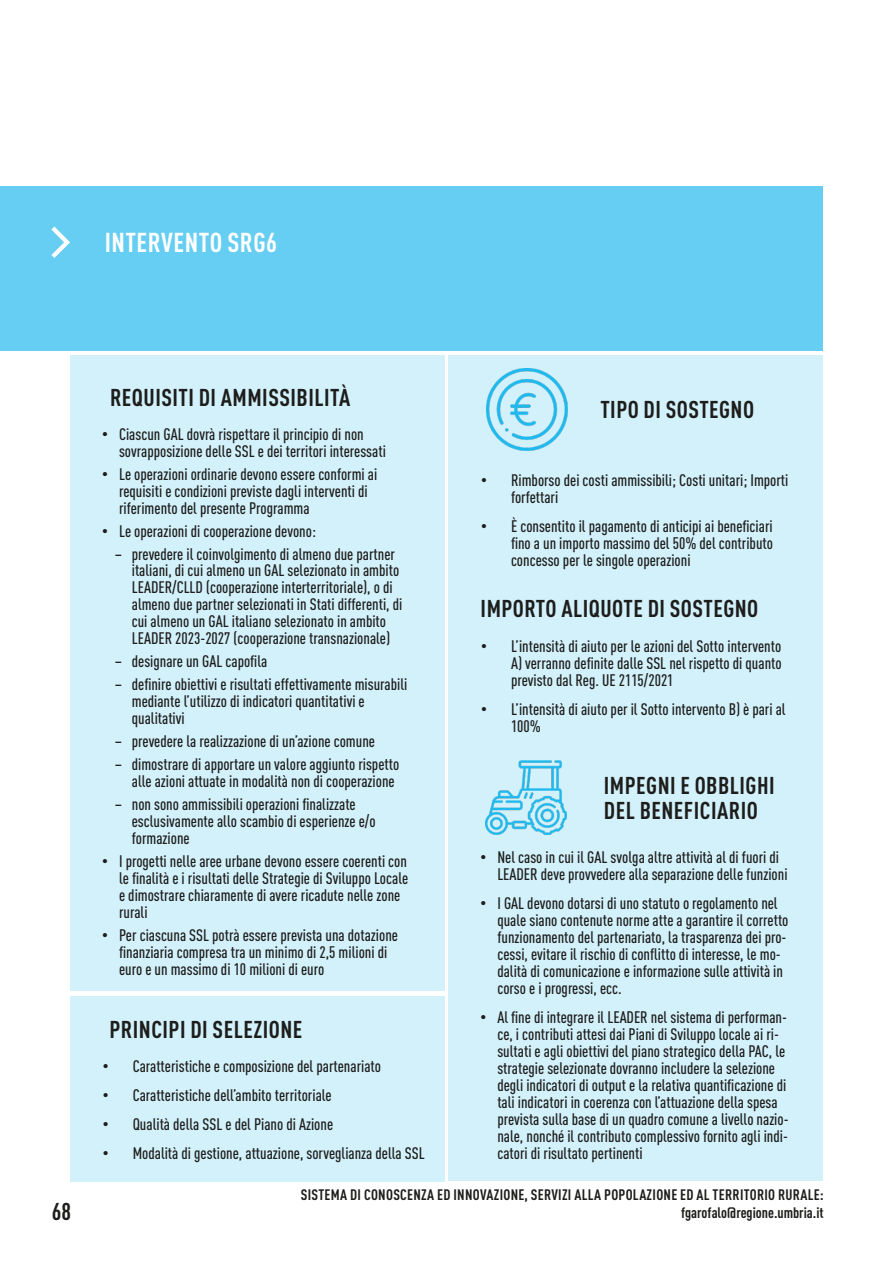
<style>
.page{position:relative;width:893px;height:1263px;background:#fff}
.page>*{position:absolute;margin:0;border:0;box-sizing:border-box;transform-origin:0 0}
.t1{font:700 condensed 27px "DIN Pro";letter-spacing:.02em;color:#fff}
.t2{font:700 condensed 24px/24.8px "DIN Pro";letter-spacing:.02em;color:#1d1d1b}
.t3{font:500 condensed 16.5px/17px "DIN Pro";color:#1d1d1b}
.t4{font:700 condensed 15px/17.4px "DIN Pro";letter-spacing:.02em;color:#1d1d1b;text-align:right}
.s1{font-family:"Arial";font-weight:400;font-stretch:normal}
</style>
<div class="page">
<div style="left:70px;top:356px;width:374px;height:635px;background:#d3f1fb"></div>
<div style="left:70px;top:996px;width:374px;height:185px;background:#d3f1fb"></div>
<div style="left:448px;top:356px;width:375px;height:825px;background:#d3f1fb"></div>
<div style="left:0;top:186px;width:823px;height:165px;background:#66cef2"></div>
<img style="left:486px;top:369px;width:82px;height:81px">
<img style="left:485px;top:760px;width:82px;height:75px">
<svg style="left:51px;top:226px;width:19px;height:32px"></svg>
<h1 class="t1" style="left:105px;top:233px;width:174px">INTERVENTO SRG6</h1>
<h2 class="t2" style="left:52px;top:1202px;width:21px">68</h2>
<h2 class="t2" style="left:110px;top:387px;width:242px">REQUISITI DI AMMISSIBILITÀ</h2>
<p class="t3" style="left:119px;top:427px;width:268px;text-indent:-17px"><span class="s1">•</span> Ciascun GAL dovrà rispettare il principio di non sovrapposizione delle SSL e dei territori interessati</p>
<p class="t3" style="left:119px;top:467px;width:260px;text-indent:-17px"><span class="s1">•</span> Le operazioni ordinarie devono essere conformi ai requisiti e condizioni previste dagli interventi di riferimento del presente Programma</p>
<p class="t3" style="left:102px;top:524px;width:215px"><span class="s1">•</span> Le operazioni di cooperazione devono:</p>
<p class="t3" style="left:132px;top:547px;width:272px;text-indent:-17px">– prevedere il coinvolgimento di almeno due partner italiani, di cui almeno un GAL selezionato in ambito LEADER/CLLD (cooperazione interterritoriale), o di almeno due partner selezionati in Stati differenti, di cui almeno un GAL italiano selezionato in ambito LEADER 2023-2027 (cooperazione transnazionale)</p>
<p class="t3" style="left:115px;top:654px;width:154px">– designare un GAL capofila</p>
<p class="t3" style="left:132px;top:677px;width:277px;text-indent:-17px">– definire obiettivi e risultati effettivamente misurabili mediante l’utilizzo di indicatori quantitativi e qualitativi</p>
<p class="t3" style="left:115px;top:734px;width:262px">– prevedere la realizzazione di un’azione comune</p>
<p class="t3" style="left:115px;top:757px;width:286px;text-align:right">– dimostrare di apportare un valore aggiunto rispetto alle azioni attuate in modalità non di cooperazione</p>
<p class="t3" style="left:132px;top:797px;width:245px;text-indent:-17px">– non sono ammissibili operazioni finalizzate esclusivamente allo scambio di esperienze e/o formazione</p>
<p class="t3" style="left:119px;top:854px;width:291px;text-indent:-17px"><span class="s1">•</span> I progetti nelle aree urbane devono essere coerenti con le finalità e i risultati delle Strategie di Sviluppo Locale e dimostrare chiaramente di avere ricadute nelle zone rurali</p>
<p class="t3" style="left:119px;top:928px;width:280px;text-indent:-17px"><span class="s1">•</span> Per ciascuna SSL potrà essere prevista una dotazione finanziaria compresa tra un minimo di 2,5 milioni di euro e un massimo di 10 milioni di euro</p>
<h2 class="t2" style="left:109px;top:1019px;width:194px">PRINCIPI DI SELEZIONE</h2>
<p class="t3" style="left:103px;top:1059px;width:280px"><span class="s1">•</span> Caratteristiche e composizione del partenariato</p>
<p class="t3" style="left:103px;top:1088px;width:230px"><span class="s1">•</span> Caratteristiche dell’ambito territoriale</p>
<p class="t3" style="left:103px;top:1117px;width:232px"><span class="s1">•</span> Qualità della SSL e del Piano di Azione</p>
<p class="t3" style="left:103px;top:1146px;width:323px"><span class="s1">•</span> Modalità di gestione, attuazione, sorveglianza della SSL</p>
<h2 class="t2" style="left:600px;top:399px;width:155px">TIPO DI SOSTEGNO</h2>
<p class="t3" style="left:511px;top:473px;width:279px;text-indent:-30px"><span class="s1">•</span> Rimborso dei costi ammissibili; Costi unitari; Importi forfettari</p>
<p class="t3" style="left:511px;top:519px;width:264px;text-align:justify;text-indent:-30px"><span class="s1">•</span> È consentito il pagamento di anticipi ai beneficiari fino a un importo massimo del 50% del contributo concesso per le singole operazioni</p>
<h2 class="t2" style="left:481px;top:599px;width:279px">IMPORTO ALIQUOTE DI SOSTEGNO</h2>
<p class="t3" style="left:511px;top:639px;width:272px;text-align:justify;text-indent:-30px"><span class="s1">•</span> L’intensità di aiuto per le azioni del Sotto intervento A) verranno definite dalle SSL nel rispetto di quanto previsto dal Reg. UE 2115/2021</p>
<p class="t3" style="left:511px;top:702px;width:276px;text-indent:-30px"><span class="s1">•</span> L’intensità di aiuto per il Sotto intervento B) è pari al<br>100%</p>
<h2 class="t2" style="left:604px;top:775px;width:172px">IMPEGNI E OBBLIGHI<br>DEL BENEFICIARIO</h2>
<p class="t3" style="left:497px;top:850px;width:292px;text-indent:-17px"><span class="s1">•</span> Nel caso in cui il GAL svolga altre attività al di fuori di<br>LEADER deve provvedere alla separazione delle funzioni</p>
<p class="t3" style="left:497px;top:896px;width:293px;text-indent:-17px"><span class="s1">•</span> I GAL devono dotarsi di uno statuto o regolamento nel quale siano contenute norme atte a garantire il corretto funzionamento del partenariato, la trasparenza dei pro&shy;cessi, evitare il rischio di conflitto di interesse, le mo&shy;dalità di comunicazione e informazione sulle attività in corso e i progressi, ecc.</p>
<p class="t3" style="left:497px;top:1010px;width:293px;text-indent:-17px"><span class="s1">•</span> Al fine di integrare il LEADER nel sistema di performan&shy;ce, i contributi attesi dai Piani di Sviluppo locale ai ri&shy;sultati e agli obiettivi del piano strategico della PAC, le strategie selezionate dovranno includere la selezione degli indicatori di output e la relativa quantificazione di tali indicatori in coerenza con l’attuazione della spesa prevista sulla base di un quadro comune a livello nazio&shy;nale, nonché il contributo complessivo fornito agli indi&shy;catori di risultato pertinenti</p>
<p class="t4" style="left:301px;top:1187px;width:524px">SISTEMA DI CONOSCENZA ED INNOVAZIONE, SERVIZI ALLA POPOLAZIONE ED AL TERRITORIO RURALE: fgarofalo@regione.umbria.it</p>
</div>
